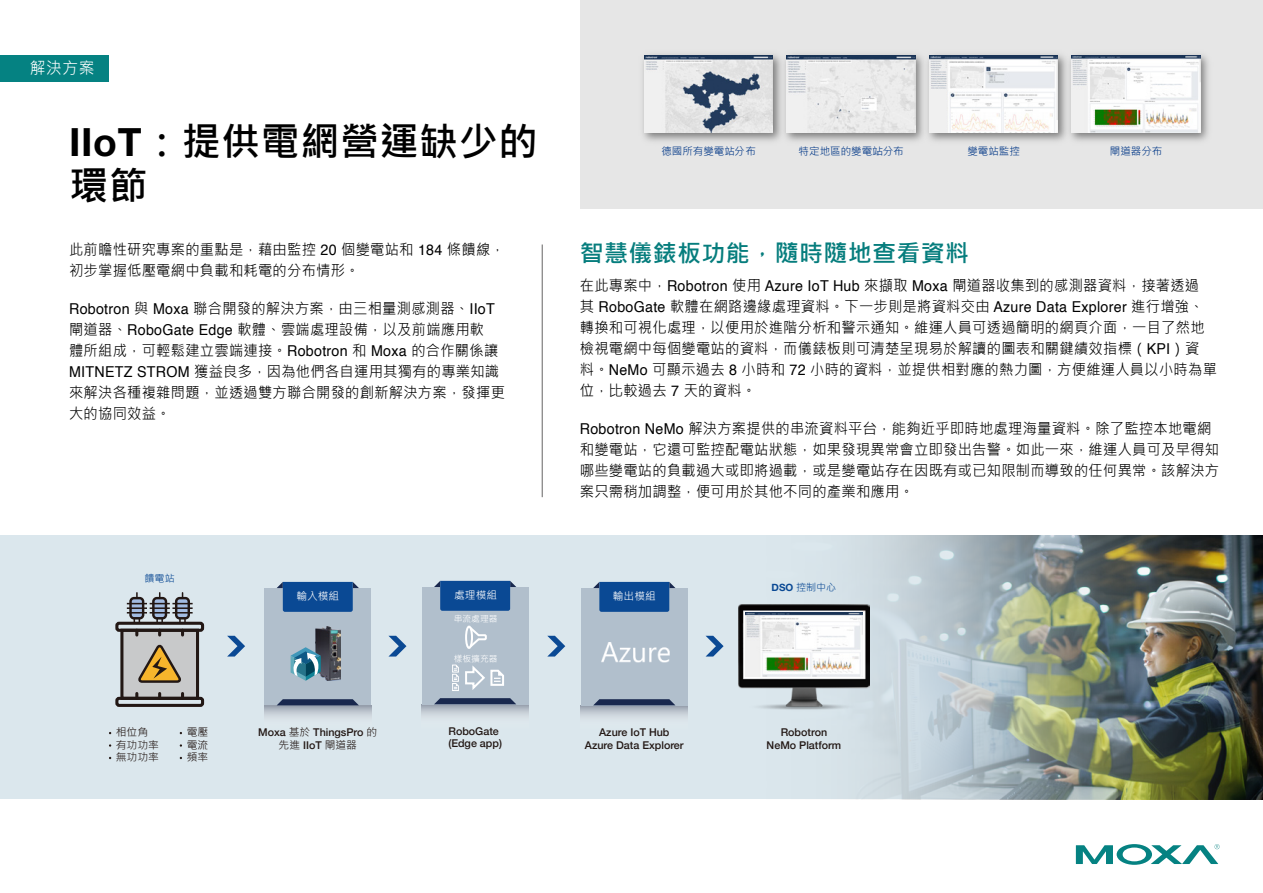
<style>
.page{position:relative;width:1263px;height:893px;background:#fff}
.page>*{position:absolute;margin:0;border:0;box-sizing:border-box;transform-origin:0 0}
.t1{font:700 39px/43.5px "Microsoft Jheng Hei";letter-spacing:.015em;color:#000}
.t2{font:700 24px "Microsoft Jheng Hei";letter-spacing:.015em;color:#067d7d}
.t3{font:16.5px "Microsoft Jheng Hei";color:#fff;scale:.95 1}
.t4{font:15px/21px "Microsoft Jheng Hei";letter-spacing:.02em;color:#000;scale:.95 1}
.t5{font:500 10.65px/12.6px "Helvetica Neue";color:#231815;text-align:center}
.t6{font:10.65px/12.6px "Microsoft Jheng Hei";color:#231815}
.t7{font:10.65px "Microsoft Jheng Hei";color:#fff}
.t8{font:10.5px "Microsoft Jheng Hei";color:#003686}
.t9{font:10.05px "Microsoft Jheng Hei";color:#0a4994}
.t10{font:8.85px "Microsoft Jheng Hei";color:#fff}
.s1{font-family:"Helvetica Neue LT Std"}
.s2{font-family:"Helvetica"}
.s3{font-family:"Helvetica Neue";font-weight:700}
.s4{font-family:"Microsoft Jheng Hei";font-weight:400}
.s5{font-family:"Helvetica Neue";font-weight:500}
</style>
<div class="page">
<div style="left:0;top:536px;width:1263px;height:263px;background:#dbe7ed"></div>
<div style="left:581px;top:0;width:682px;height:208px;background:#e6e6e6"></div>
<img style="left:644px;top:55px;width:92px;height:78px">
<img style="left:736px;top:51px;width:142px;height:93px">
<img style="left:787px;top:55px;width:91px;height:78px">
<img style="left:878px;top:54px;width:143px;height:88px">
<img style="left:929px;top:55px;width:92px;height:78px">
<img style="left:1021px;top:54px;width:188px;height:88px">
<img style="left:1072px;top:55px;width:128px;height:78px">
<img style="left:657px;top:536px;width:606px;height:263px">
<div style="left:122px;top:630px;width:76px;height:68px;background:#c8c9ca"></div>
<div style="left:120px;top:629px;width:79px;height:71px;border:3px solid #221714"></div>
<div style="left:115px;top:622px;width:89px;height:10px;border:3px solid #221714;border-radius:2px"></div>
<div style="left:115px;top:697px;width:89px;height:10px;border:3px solid #221714;border-radius:2px"></div>
<svg style="left:131px;top:598px;width:12px;height:20px"></svg>
<div style="left:129px;top:597px;width:15px;height:22px;border:2px solid #221714;border-radius:3px"></div>
<hr style="left:127px;top:607px;width:20px;height:2px;background:#221714">
<div style="left:134px;top:617px;width:6px;height:7px;border:2px solid #221714"></div>
<svg style="left:153px;top:598px;width:13px;height:20px"></svg>
<div style="left:152px;top:597px;width:15px;height:22px;border:2px solid #221714;border-radius:3px"></div>
<hr style="left:150px;top:607px;width:20px;height:2px;background:#221714">
<div style="left:156px;top:617px;width:7px;height:7px;border:2px solid #221714"></div>
<svg style="left:176px;top:598px;width:13px;height:20px"></svg>
<div style="left:175px;top:597px;width:15px;height:22px;border:2px solid #221714;border-radius:3px"></div>
<hr style="left:172px;top:607px;width:21px;height:2px;background:#221714">
<svg style="left:127px;top:612px;width:66px;height:1px"></svg>
<div style="left:179px;top:617px;width:7px;height:7px;border:2px solid #221714"></div>
<svg style="left:127px;top:593px;width:66px;height:11px"></svg>
<svg style="left:139px;top:644px;width:42px;height:39px"></svg>
<svg style="left:135px;top:630px;width:3px;height:5px"></svg>
<svg style="left:158px;top:630px;width:3px;height:5px"></svg>
<svg style="left:181px;top:630px;width:3px;height:5px"></svg>
<svg style="left:135px;top:693px;width:3px;height:5px"></svg>
<svg style="left:158px;top:693px;width:3px;height:5px"></svg>
<svg style="left:181px;top:693px;width:3px;height:5px"></svg>
<svg style="left:227px;top:636px;width:18px;height:20px"></svg>
<svg style="left:389px;top:636px;width:17px;height:20px"></svg>
<svg style="left:547px;top:636px;width:18px;height:20px"></svg>
<svg style="left:706px;top:636px;width:18px;height:20px"></svg>
<div style="left:264px;top:588px;width:107px;height:117px;background:#b1bfcc"></div>
<svg style="left:264px;top:705px;width:107px;height:12px"></svg>
<svg style="left:277px;top:582px;width:82px;height:30px;background:#21599b"></svg>
<svg style="left:277px;top:699px;width:82px;height:6px"></svg>
<svg style="left:422px;top:704px;width:107px;height:12px"></svg>
<div style="left:422px;top:587px;width:107px;height:117px;background:#b1bfcc"></div>
<svg style="left:434px;top:581px;width:82px;height:30px;background:#22599b"></svg>
<svg style="left:434px;top:698px;width:82px;height:6px"></svg>
<div style="left:465px;top:626px;width:8px;height:23px;border:2px solid #fff;border-radius:50%"></div>
<svg style="left:468px;top:625px;width:19px;height:24px"></svg>
<svg style="left:452px;top:664px;width:52px;height:27px"></svg>
<svg style="left:581px;top:705px;width:107px;height:29px"></svg>
<div style="left:581px;top:588px;width:107px;height:117px;background:#b1bfcc"></div>
<svg style="left:593px;top:699px;width:82px;height:6px"></svg>
<svg style="left:593px;top:582px;width:82px;height:30px;background:#21599b"></svg>
<img style="left:601px;top:643px;width:68px;height:20px">
<img style="left:739px;top:604px;width:130px;height:108px">
<img style="left:746px;top:612px;width:117px;height:65px">
<img style="left:315px;top:627px;width:25px;height:54px">
<svg style="left:291px;top:647px;width:30px;height:34px"></svg>
<div style="left:0;top:55px;width:109px;height:26px;background:#058282"></div>
<hr style="left:542px;top:244px;width:1px;height:253px;background:#656464">
<svg style="left:1076px;top:844px;width:143px;height:21px"></svg>
<p class="t3" style="left:30px;top:58px;width:69px">解決方案</p>
<h1 class="t1" style="left:69px;top:120px;width:470px"><span class="s1">IIoT</span>：提供電網營運缺少的環節</h1>
<p class="t4" style="left:69px;top:239px;width:460px">此前瞻性研究專案的重點是，藉由監控 <span class="s2">20</span> 個變電站和 <span class="s2">184</span> 條饋線，初步掌握低壓電網中負載和耗電的分布情形。</p>
<p class="t4" style="left:69px;top:298px;width:460px"><span class="s2">Robotron</span> 與 <span class="s2">Moxa</span> 聯合開發的解決方案，由三相量測感測器、<span class="s2">IIoT</span>閘道器、<span class="s2">RoboGate Edge</span> 軟體、雲端處理設備，以及前端應用軟<br>體所組成，可輕鬆建立雲端連接。<span class="s2">Robotron</span> 和 <span class="s2">Moxa</span> 的合作關係讓<span class="s2">MITNETZ STROM</span> 獲益良多，因為他們各自運用其獨有的專業知識來解決各種複雜問題，並透過雙方聯合開發的創新解決方案，發揮更大的協同效益。</p>
<p class="t9" style="left:145px;top:572px;width:32px">饋電站</p>
<p class="t7" style="left:296px;top:590px;width:44px">輸入模組</p>
<p class="t7" style="left:454px;top:588px;width:44px">處理模組</p>
<p class="t10" style="left:454px;top:613px;width:45px">串流處理器</p>
<p class="t10" style="left:454px;top:653px;width:45px">樣板擴充器</p>
<p class="t8" style="left:661px;top:144px;width:96px">德國所有變電站分布</p>
<p class="t8" style="left:799px;top:144px;width:106px">特定地區的變電站分布</p>
<p class="t8" style="left:967px;top:144px;width:54px">變電站監控</p>
<p class="t8" style="left:1110px;top:144px;width:54px">閘道器分布</p>
<h2 class="t2" style="left:580px;top:238px;width:391px">智慧儀錶板功能，隨時隨地查看資料</h2>
<p class="t4" style="left:580px;top:275px;width:672px">在此專案中，<span class="s2">Robotron</span> 使用 <span class="s2">Azure IoT Hub</span> 來擷取 <span class="s2">Moxa</span> 閘道器收集到的感測器資料，接著透過其 <span class="s2">RoboGate</span> 軟體在網路邊緣處理資料。下一步則是將資料交由 <span class="s2">Azure Data Explorer</span> 進行增強、轉換和可視化處理，以便用於進階分析和警示通知。維運人員可透過簡明的網頁介面，一目了然地檢視電網中每個變電站的資料，而儀錶板則可清楚呈現易於解讀的圖表和關鍵績效指標（<span class="s2">KPI</span>）資料。<span class="s2">NeMo</span> 可顯示過去 <span class="s2">8</span> 小時和 <span class="s2">72</span> 小時的資料，並提供相對應的熱力圖，方便維運人員以小時為單位，比較過去 <span class="s2">7</span> 天的資料。</p>
<p class="t4" style="left:580px;top:418px;width:674px"><span class="s2">Robotron NeMo</span> 解決方案提供的串流資料平台，能夠近乎即時地處理海量資料。除了監控本地電網和變電站，它還可監控配電站狀態，如果發現異常會立即發出告警。如此一來，維運人員可及早得知哪些變電站的負載過大或即將過載，或是變電站存在因既有或已知限制而導致的任何異常。該解決方案只需稍加調整，便可用於其他不同的產業和應用。</p>
<p class="t7" style="left:613px;top:590px;width:44px">輸出模組</p>
<p class="t9" style="left:771px;top:580px;width:66px"><span class="s3">DSO</span> 控制中心</p>
<p class="t5" style="left:448px;top:724px;width:55px;text-align:left">RoboGate (Edge app)</p>
<p class="t5" style="left:258px;top:725px;width:120px">Moxa <span class="s4">基於</span> ThingsPro <span class="s4">的</span></p>
<p class="t6" style="left:279px;top:739px;width:80px">先進 <span class="s5">IIoT</span> 閘道器</p>
<p class="t6" style="left:116px;top:726px;width:44px">相位角有功功率無功功率</p>
<p class="t6" style="left:187px;top:726px;width:23px;text-align:justify">電壓電流頻率</p>
<p class="t5" style="left:767px;top:725px;width:76px">Robotron<br>NeMo Platform</p>
<p class="t5" style="left:585px;top:725px;width:100px">Azure IoT Hub<br>Azure Data Explorer</p>
</div>
